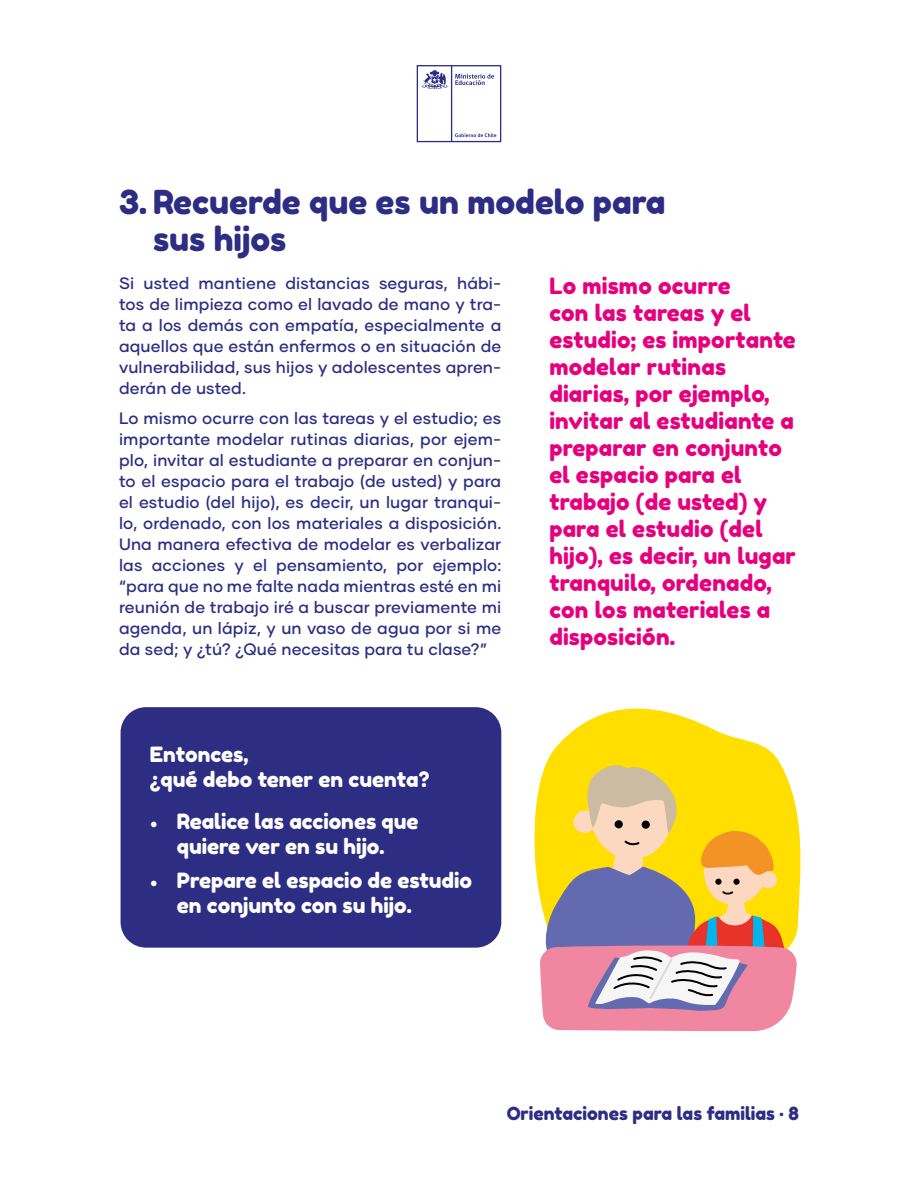
<style>
.page{position:relative;width:918px;height:1188px;background:#fff}
.page>*{position:absolute;margin:0;border:0;box-sizing:border-box;transform-origin:0 0}
.t1{font:33px/37.5px "Fredoka One";color:#2d2e83}
.t2{font:22.5px/27px "Fredoka One";letter-spacing:.01em;color:#e6007d}
.t3{font:21px/25.2px "Fredoka One";color:#fff}
.t4{font:18px "Fredoka One";color:#2d2e83}
.t5{font:500 16.5px/21px "Gilmer";letter-spacing:.01em;color:#2d2e83;text-align:justify}
.s1{font-family:"Minion Pro"}
</style>
<div class="page">
<svg style="left:417px;top:65px;width:84px;height:77px"></svg>
<div style="left:121px;top:707px;width:380px;height:241px;background:#2d2e83;border-radius:26px"></div>
<svg style="left:534px;top:708px;width:267px;height:224px;fill:#ffde00"></svg>
<svg style="left:540px;top:764px;width:257px;height:267px"></svg>
<h1 class="t1" style="left:153px;top:183px;width:514px;text-indent:-34px">3. Recuerde que es un modelo para sus hijos</h1>
<p class="t5" style="left:119px;top:273px;width:384px">Si usted mantiene distancias seguras, hábi&shy;tos de limpieza como el lavado de mano y tra&shy;ta a los demás con empatía, especialmente a aquellos que están enfermos o en situación de vulnerabilidad, sus hijos y adolescentes apren&shy;derán de usted.</p>
<p class="t5" style="left:119px;top:408px;width:384px">Lo mismo ocurre con las tareas y el estudio; es importante modelar rutinas diarias, por ejem&shy;plo, invitar al estudiante a preparar en conjun&shy;to el espacio para el trabajo (de usted) y para el estudio (del hijo), es decir, un lugar tranqui&shy;lo, ordenado, con los materiales a disposición.<br>Una manera efectiva de modelar es verbalizar las acciones y el pensamiento, por ejemplo: “para que no me falte nada mientras esté en mi reunión de trabajo iré a buscar previamente mi agenda, un lápiz, y un vaso de agua por si me da sed; y ¿tú? ¿Qué necesitas para tu clase?”</p>
<p class="t3" style="left:150px;top:741px;width:281px">Entonces,<br>¿qué debo tener en cuenta?</p>
<p class="t3" style="left:150px;top:809px;width:270px;text-align:center"><span class="s1">•</span> Realice las acciones que quiere ver en su hijo.</p>
<p class="t3" style="left:177px;top:868px;width:297px;text-indent:-27px"><span class="s1">•</span> Prepare el espacio de estudio en conjunto con su hijo.</p>
<p class="t2" style="left:549px;top:272px;width:248px">Lo mismo ocurre<br>con las tareas y el estudio; es importante modelar rutinas diarias, por ejemplo, invitar al estudiante a preparar en conjunto el espacio para el trabajo (de usted) y para el estudio (del hijo), es decir, un lugar tranquilo, ordenado, con los materiales a disposición.</p>
<p class="t4" style="left:507px;top:1103px;width:294px">Orientaciones para las familias · 8</p>
</div>
